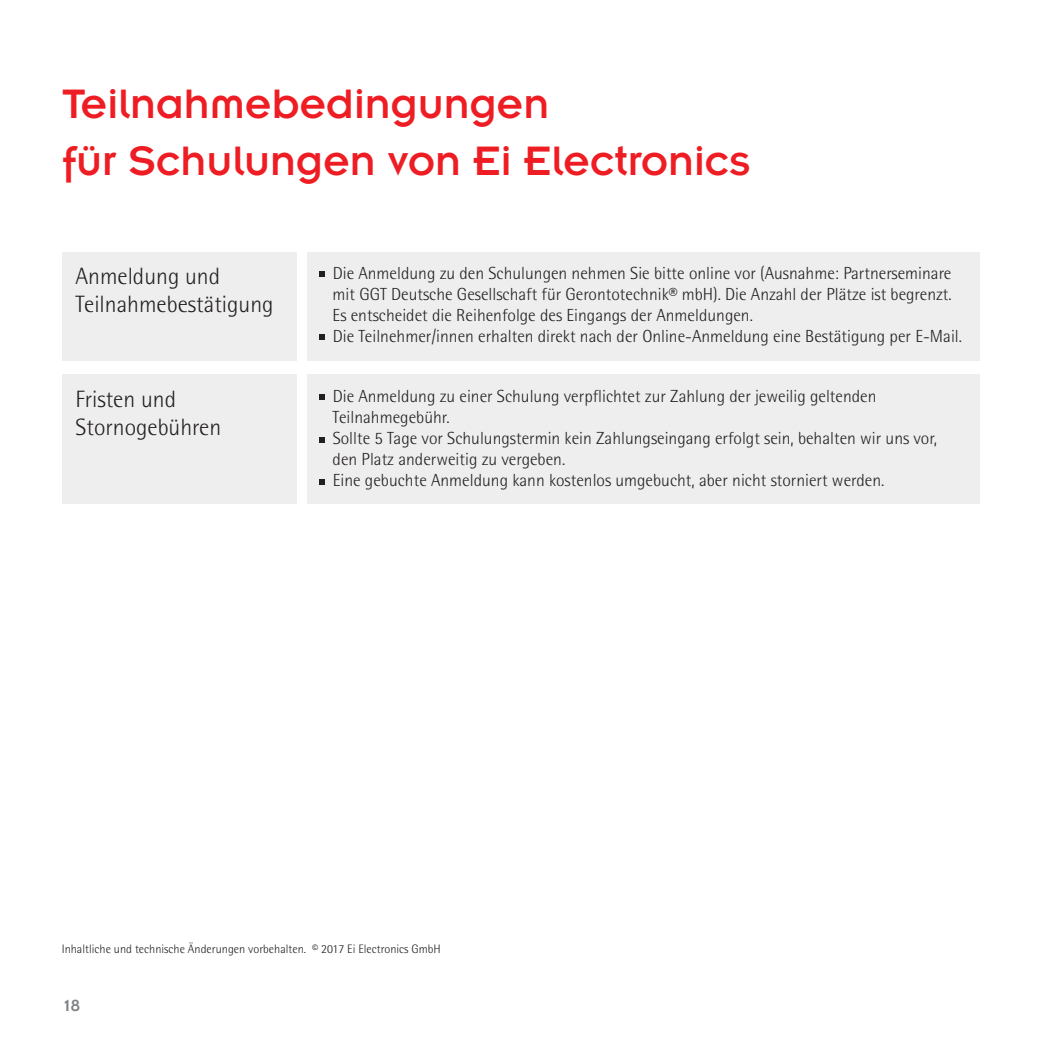
<style>
.page{position:relative;width:1042px;height:1042px;background:#fff}
.page>*{position:absolute;margin:0;border:0;box-sizing:border-box;transform-origin:0 0}
.t1{font:45.32px/57.8px "Insignia LT Std";color:#ee1d23}
.t2{font:300 23.62px/28.3px "Rotis Semi Sans";color:#231f20}
.t3{font:17.85px "Insignia LT Std";color:#808285}
.t4{font:300 17.5px/21px "Rotis Semi Sans";color:#231f20}
.t5{font:300 12.25px "Rotis Semi Sans";color:#231f20}
</style>
<div class="page">
<div style="left:62px;top:252px;width:235px;height:109px;background:#eeeeef"></div>
<div style="left:307px;top:252px;width:673px;height:109px;background:#eeeeef"></div>
<div style="left:62px;top:375px;width:235px;height:129px;background:#eeeeef"></div>
<div style="left:307px;top:375px;width:673px;height:129px;background:#eeeeef"></div>
<svg style="left:319px;top:395px;width:5px;height:5px"></svg>
<svg style="left:319px;top:437px;width:5px;height:5px"></svg>
<svg style="left:319px;top:479px;width:5px;height:5px"></svg>
<svg style="left:319px;top:272px;width:5px;height:5px"></svg>
<svg style="left:319px;top:335px;width:5px;height:5px"></svg>
<h1 class="t1" style="left:62px;top:79px;width:689px">Teilnahmebedingungen<br>für Schulungen von Ei Electronics</h1>
<h2 class="t2" style="left:75px;top:264px;width:200px">Anmeldung und<br>Teilnahmebestätigung</h2>
<p class="t4" style="left:333px;top:265px;width:631px">Die Anmeldung zu den Schulungen nehmen Sie bitte online vor (Ausnahme: Partnerseminare mit GGT Deutsche Gesellschaft für Gerontotechnik® mbH). Die Anzahl der Plätze ist begrenzt.<br>Es entscheidet die Reihenfolge des Eingangs der Anmeldungen.<br>Die Teilnehmer/innen erhalten direkt nach der Online-Anmeldung eine Bestätigung per E-Mail.</p>
<h2 class="t2" style="left:75px;top:387px;width:147px">Fristen und<br>Stornogebühren</h2>
<p class="t4" style="left:333px;top:388px;width:606px">Die Anmeldung zu einer Schulung verpflichtet zur Zahlung der jeweilig geltenden Teilnahmegebühr.<br>Sollte 5 Tage vor Schulungstermin kein Zahlungseingang erfolgt sein, behalten wir uns vor, den Platz anderweitig zu vergeben.<br>Eine gebuchte Anmeldung kann kostenlos umgebucht, aber nicht storniert werden.</p>
<p class="t5" style="left:62px;top:944px;width:380px">Inhaltliche und technische Änderungen vorbehalten. © 2017 Ei Electronics GmbH</p>
<p class="t3" style="left:65px;top:1000px;width:17px">18</p>
</div>
